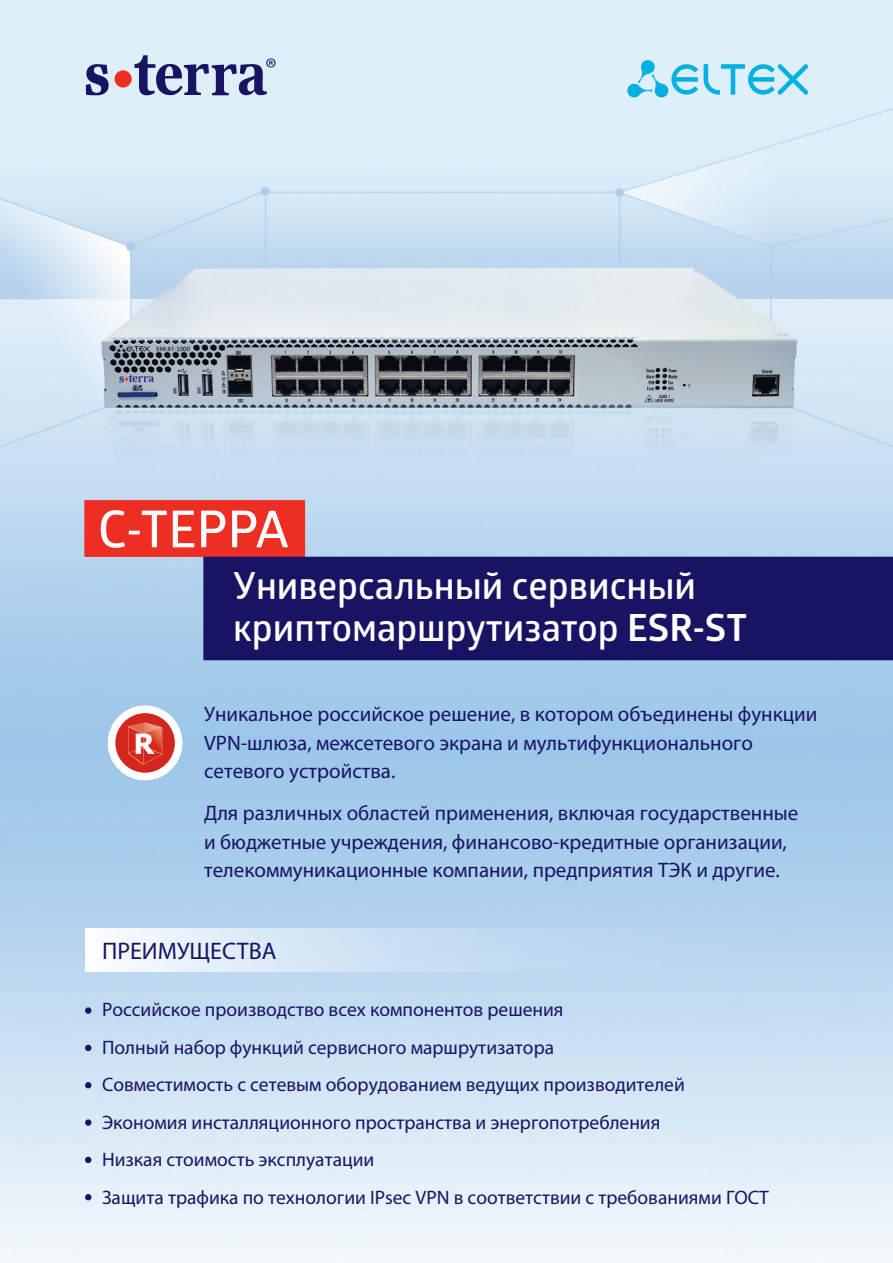
<style>
.page{position:relative;width:893px;height:1263px;background:#fff}
.page>*{position:absolute;margin:0;border:0;box-sizing:border-box;transform-origin:0 0}
.t1{font:51px "Glober Bold Free";color:#fff}
.t2{font:37.5px/42px "Glober Bold Free";color:#fff}
.t3{font:700 28.2px "Tahoma";color:#fff}
.t4{font:24px "Myriad Pro";color:#191364}
.t5{font:21px/28.5px "Myriad Pro";color:#191364}
.t6{font:19.5px/37.5px "Myriad Pro";color:#191364}
.s1{font-family:"Glober";font-weight:700}
</style>
<div class="page">
<img style="left:0;top:0;width:893px;height:1263px">
<img style="left:85px;top:929px;width:710px;height:42px">
<div style="left:85px;top:1007px;width:6px;height:7px;background:#191364;border-radius:50%"></div>
<svg style="left:85px;top:1045px;width:6px;height:6px"></svg>
<svg style="left:85px;top:1082px;width:6px;height:6px"></svg>
<div style="left:85px;top:1119px;width:6px;height:7px;background:#191364;border-radius:50%"></div>
<svg style="left:85px;top:1157px;width:6px;height:6px"></svg>
<svg style="left:85px;top:1194px;width:6px;height:6px"></svg>
<div style="left:84px;top:500px;width:221px;height:57px;background:#ee2e22"></div>
<div style="left:203px;top:557px;width:690px;height:103px;background:#191364"></div>
<svg style="left:108px;top:706px;width:74px;height:74px"></svg>
<svg style="left:627px;top:60px;width:71px;height:38px;background:#93daf1"></svg>
<svg style="left:704px;top:63px;width:104px;height:33px;background:#95daf1"></svg>
<svg style="left:86px;top:64px;width:23px;height:31px"></svg>
<div style="left:114px;top:70px;width:18px;height:18px;background:#ee2e22;border-radius:50%"></div>
<svg style="left:135px;top:55px;width:141px;height:40px;background:#969ec3"></svg>
<p class="t1" style="left:98px;top:494px;width:193px">С-ТЕРРА</p>
<p class="t2" style="left:233px;top:563px;width:515px">Универсальный сервисный криптомаршрутизатор <span class="s1">ESR-ST</span></p>
<p class="t3" style="left:134px;top:724px;width:22px">R</p>
<p class="t5" style="left:204px;top:700px;width:615px">Уникальное российское решение, в котором объединены функции<br>VPN-шлюза, межсетевого экрана и мультифункционального сетевого устройства.</p>
<p class="t5" style="left:204px;top:799px;width:596px">Для различных областей применения, включая государственные и бюджетные учреждения, финансово-кредитные организации, телекоммуникационные компании, предприятия ТЭК и другие.</p>
<p class="t4" style="left:102px;top:936px;width:176px">ПРЕИМУЩЕСТВА</p>
<p class="t6" style="left:102px;top:991px;width:668px">Российское производство всех компонентов решения<br>Полный набор функций сервисного маршрутизатора<br>Совместимость с сетевым оборудованием ведущих производителей Экономия инсталляционного пространства и энергопотребления<br>Низкая стоимость эксплуатации<br>Защита трафика по технологии IPsec VPN в соответствии с требованиями ГОСТ</p>
</div>
